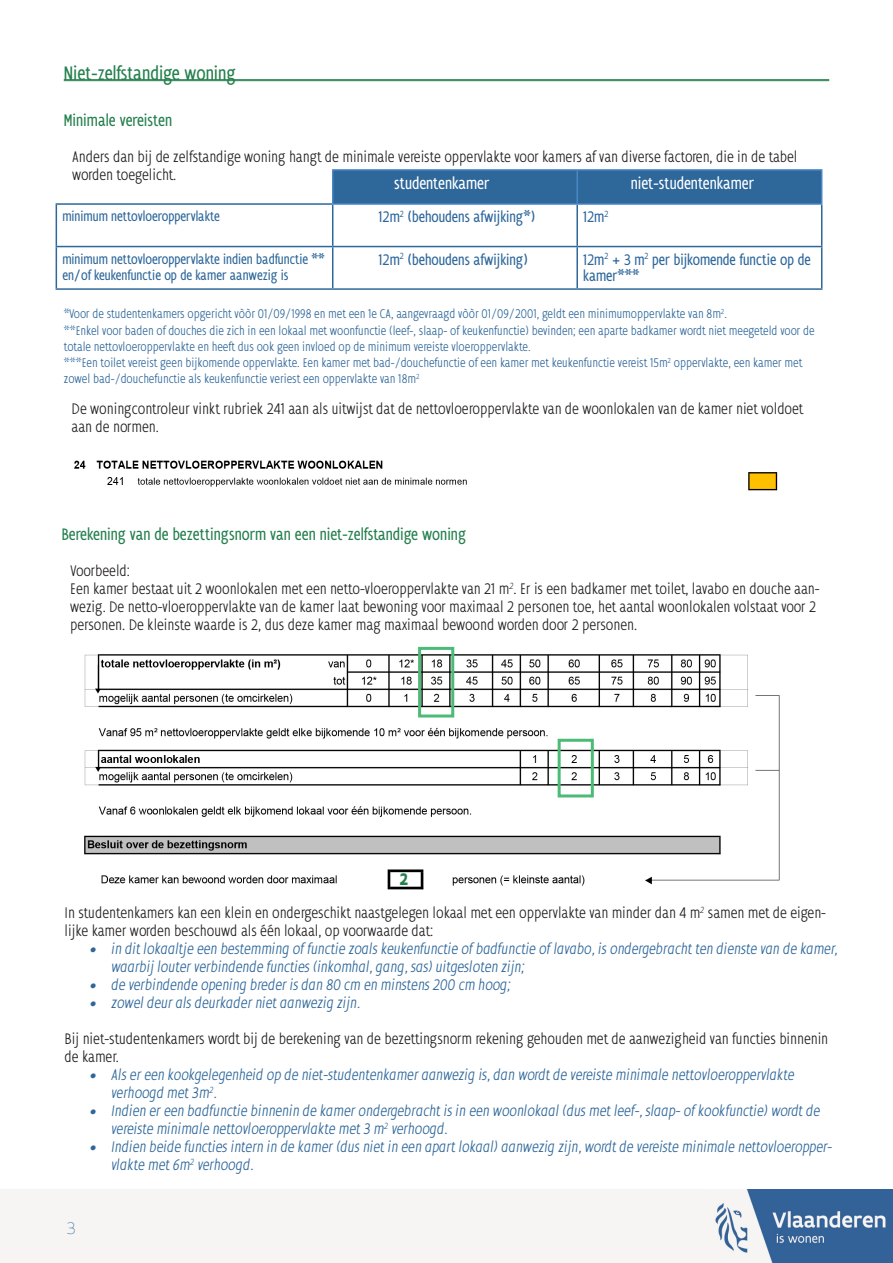
<style>
.page{position:relative;width:893px;height:1263px;background:#fff}
.page>*{position:absolute;margin:0;border:0;box-sizing:border-box;transform-origin:0 0}
.tussentitels{font:condensed 21px "Flanders Art Sans";color:#25804e}
.kleine_titels{font:condensed 18px "Flanders Art Sans";color:#25804e}
.t1{font:condensed 18px "Flanders Art Sans";color:#fff}
.t2{font:100 18px "Flanders Art Sans";color:#2e679a}
.t3{font:700 condensed 18px "Flanders Art Sans";color:#25804e}
.Alineastijl_1{font:300 condensed 16.5px/18px "Flanders Art Sans";color:#231f20}
.t4{font:italic 300 condensed 16.5px/18px "Flanders Art Sans";color:#2e679a}
.t5{font:condensed 16.5px/16.5px "Flanders Art Sans";color:#2e679a}
.t6{font:condensed 15px/16.5px "Flanders Art Sans";color:#2e679a}
.t7{font:300 condensed 13.5px/16.2px "Flanders Art Sans";color:#2e679a}
</style>
<div class="page">
<div style="left:0;top:1189px;width:704px;height:74px;background:#f6f5f3"></div>
<div style="left:333px;top:171px;width:488px;height:32px;background:#2e679a"></div>
<hr style="left:332px;top:205px;width:1px;height:41px;background:#2e679a">
<hr style="left:576px;top:205px;width:2px;height:41px;background:#2e679a">
<hr style="left:332px;top:247px;width:1px;height:41px;background:#2e679a">
<hr style="left:576px;top:247px;width:2px;height:41px;background:#2e679a">
<hr style="left:56px;top:203px;width:276px;height:2px;background:#2e679a">
<hr style="left:56px;top:205px;width:1px;height:41px;background:#2e679a">
<hr style="left:821px;top:205px;width:1px;height:41px;background:#2e679a">
<hr style="left:56px;top:246px;width:277px;height:1px;background:#2e679a">
<hr style="left:56px;top:247px;width:1px;height:41px;background:#2e679a">
<hr style="left:333px;top:246px;width:244px;height:1px;background:#2e679a">
<hr style="left:577px;top:246px;width:245px;height:1px;background:#2e679a">
<hr style="left:821px;top:247px;width:1px;height:41px;background:#2e679a">
<hr style="left:56px;top:288px;width:277px;height:2px;background:#2e679a">
<hr style="left:333px;top:288px;width:244px;height:2px;background:#2e679a">
<hr style="left:577px;top:288px;width:245px;height:2px;background:#2e679a">
<hr style="left:332px;top:169px;width:245px;height:2px;background:#4b86c6">
<hr style="left:332px;top:171px;width:1px;height:32px;background:#4b86c6">
<hr style="left:577px;top:169px;width:245px;height:2px;background:#4b86c6">
<hr style="left:576px;top:171px;width:2px;height:32px;background:#4b86c6">
<hr style="left:821px;top:171px;width:1px;height:32px;background:#4b86c6">
<hr style="left:332px;top:203px;width:245px;height:2px;background:#4b86c6">
<hr style="left:577px;top:203px;width:245px;height:2px;background:#4b86c6">
<hr style="left:64px;top:79px;width:765px;height:1px;background:#25804e">
<hr style="left:64px;top:80px;width:765px;height:1px;background:#25804e">
<img style="left:84px;top:646px;width:696px;height:244px">
<img style="left:704px;top:1189px;width:189px;height:74px">
<img style="left:74px;top:460px;width:704px;height:31px">
<div style="left:418px;top:647px;width:36px;height:70px;border:3px solid #4dbb78"></div>
<div style="left:558px;top:739px;width:36px;height:58px;border:3px solid #4dbb78"></div>
<p class="tussentitels" style="left:64px;top:60px;width:174px">Niet-zelfstandige woning</p>
<p class="kleine_titels" style="left:64px;top:110px;width:110px">Minimale vereisten</p>
<p class="Alineastijl_1" style="left:72px;top:148px;width:727px">Anders dan bij de zelfstandige woning hangt de minimale vereiste oppervlakte voor kamers af van diverse factoren, die in de tabel worden toegelicht.</p>
<p class="t1" style="left:394px;top:173px;width:97px">studentenkamer</p>
<p class="t1" style="left:631px;top:173px;width:125px">niet-studentenkamer</p>
<p class="t6" style="left:62px;top:208px;width:159px">minimum nettovloeroppervlakte</p>
<p class="t5" style="left:379px;top:209px;width:158px">12m<sup>2</sup> (behoudens afwijking*)</p>
<p class="t5" style="left:583px;top:209px;width:27px">12m<sup>2</sup></p>
<p class="t6" style="left:62px;top:251px;width:264px">minimum nettovloeroppervlakte indien badfunctie ** en/of keukenfunctie op de kamer aanwezig is</p>
<p class="t5" style="left:379px;top:251px;width:151px">12m<sup>2</sup> (behoudens afwijking)</p>
<p class="t5" style="left:583px;top:251px;width:229px">12m<sup>2</sup> + 3 m<sup>2</sup> per bijkomende functie op de kamer***</p>
<p class="t7" style="left:64px;top:306px;width:665px">*Voor de studentenkamers opgericht vòòr 01/09/1998 en met een 1e CA, aangevraagd vòòr 01/09/2001, geldt een minimumoppervlakte van 8m<sup>2</sup>.</p>
<p class="t7" style="left:64px;top:322px;width:752px">**Enkel voor baden of douches die zich in een lokaal met woonfunctie (leef-, slaap- of keukenfunctie) bevinden; een aparte badkamer wordt niet meegeteld voor de totale nettovloeroppervlakte en heeft dus ook geen invloed op de minimum vereiste vloeroppervlakte.</p>
<p class="t7" style="left:64px;top:355px;width:740px">***Een toilet vereist geen bijkomende oppervlakte. Een kamer met bad-/douchefunctie of een kamer met keukenfunctie vereist 15m<sup>2</sup> oppervlakte, een kamer met zowel bad-/douchefunctie als keukenfunctie veriest een oppervlakte van 18m<sup>2</sup></p>
<p class="Alineastijl_1" style="left:72px;top:400px;width:733px">De woningcontroleur vinkt rubriek 241 aan als uitwijst dat de nettovloeroppervlakte van de woonlokalen van de kamer niet voldoet aan de normen.</p>
<p class="kleine_titels" style="left:62px;top:524px;width:406px">Berekening van de bezettingsnorm van een niet-zelfstandige woning</p>
<p class="Alineastijl_1" style="left:70px;top:562px;width:61px">Voorbeeld:</p>
<p class="Alineastijl_1" style="left:70px;top:580px;width:751px">Een kamer bestaat uit 2 woonlokalen met een netto-vloeroppervlakte van 21 m<sup>2</sup>. Er is een badkamer met toilet, lavabo en douche aan&shy;wezig. De netto-vloeroppervlakte van de kamer laat bewoning voor maximaal 2 personen toe, het aantal woonlokalen volstaat voor 2 personen. De kleinste waarde is 2, dus deze kamer mag maximaal bewoond worden door 2 personen.</p>
<p class="t3" style="left:399px;top:870px;width:11px">2</p>
<p class="Alineastijl_1" style="left:65px;top:904px;width:763px">In studentenkamers kan een klein en ondergeschikt naastgelegen lokaal met een oppervlakte van minder dan 4 m<sup>2</sup> samen met de eigen&shy;lijke kamer worden beschouwd als één lokaal, op voorwaarde dat:</p>
<p class="t4" style="left:111px;top:940px;width:728px;text-indent:-21px">• in dit lokaaltje een bestemming of functie zoals keukenfunctie of badfunctie of lavabo, is ondergebracht ten dienste van de kamer, waarbij louter verbindende functies (inkomhal, gang, sas) uitgesloten zijn;</p>
<p class="t4" style="left:90px;top:976px;width:422px">• de verbindende opening breder is dan 80 cm en minstens 200 cm hoog;</p>
<p class="t4" style="left:90px;top:994px;width:272px">• zowel deur als deurkader niet aanwezig zijn.</p>
<p class="Alineastijl_1" style="left:65px;top:1030px;width:765px">Bij niet-studentenkamers wordt bij de berekening van de bezettingsnorm rekening gehouden met de aanwezigheid van functies binnenin de kamer.</p>
<p class="t4" style="left:111px;top:1066px;width:685px;text-indent:-21px">• Als er een kookgelegenheid op de niet-studentenkamer aanwezig is, dan wordt de vereiste minimale nettovloeroppervlakte verhoogd met 3m<sup>2</sup> .</p>
<p class="t4" style="left:111px;top:1102px;width:710px;text-indent:-21px">• Indien er een badfunctie binnenin de kamer ondergebracht is in een woonlokaal (dus met leef-, slaap- of kookfunctie) wordt de vereiste minimale nettovloeroppervlakte met 3 m<sup>2</sup> verhoogd.</p>
<p class="t4" style="left:111px;top:1138px;width:722px;text-indent:-21px">• Indien beide functies intern in de kamer (dus niet in een apart lokaal) aanwezig zijn, wordt de vereiste minimale nettovloeropper&shy;vlakte met 6m<sup>2</sup> verhoogd.</p>
<p class="t2" style="left:67px;top:1218px;width:10px">3</p>
</div>
